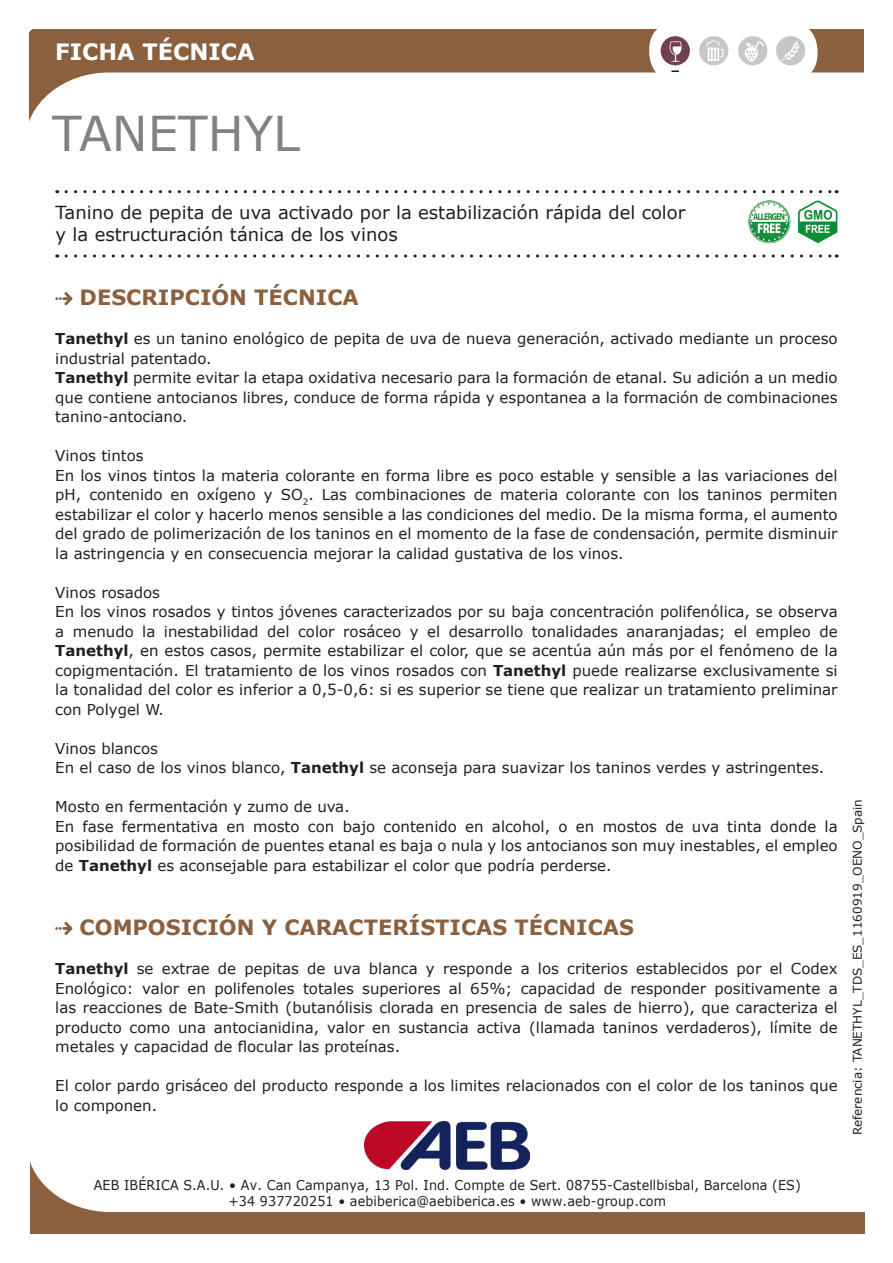
<style>
.page{position:relative;width:893px;height:1263px;background:#fff}
.page>*{position:absolute;margin:0;border:0;box-sizing:border-box;transform-origin:0 0}
.t1{font:48px "Verdana";color:#808285}
.t2{font:700 22.5px "Verdana";color:#fff}
.t3{font:700 21px "Verdana";color:#8b603e}
.t4{font:18px/21.6px "Verdana";color:#231f20}
.t5{font:15px/19.5px "Verdana";color:#231f20;text-align:justify}
.t6{font:13.5px/16.2px "Verdana";letter-spacing:.01em;color:#231f20;text-align:center;scale:.94 1}
.t7{font:12px "Verdana";color:#231f20}
.s1{font-weight:700}
</style>
<div class="page">
<svg style="left:30px;top:30px;width:833px;height:89px"></svg>
<svg style="left:66px;top:190px;width:771px;height:3px"></svg>
<svg style="left:66px;top:254px;width:771px;height:4px"></svg>
<svg style="left:649px;top:21px;width:167px;height:61px"></svg>
<div style="left:650px;top:22px;width:167px;height:60px;background:#fff;border-radius:28px"></div>
<svg style="left:671px;top:70px;width:8px;height:2px"></svg>
<div style="left:776px;top:36px;width:29px;height:29px;background:#c6c7c8;border-radius:50%"></div>
<svg style="left:780px;top:40px;width:20px;height:21px"></svg>
<div style="left:738px;top:36px;width:29px;height:29px;background:#c6c7c8;border-radius:50%"></div>
<div style="left:661px;top:36px;width:29px;height:29px;background:#724053;border-radius:50%"></div>
<div style="left:699px;top:36px;width:29px;height:29px;background:#c6c7c8;border-radius:50%"></div>
<svg style="left:706px;top:40px;width:17px;height:21px"></svg>
<svg style="left:670px;top:41px;width:12px;height:21px"></svg>
<svg style="left:745px;top:41px;width:19px;height:21px"></svg>
<img style="left:365px;top:1121px;width:164px;height:40px">
<svg style="left:30px;top:1161px;width:835px;height:72px"></svg>
<svg style="left:55px;top:292px;width:17px;height:13px"></svg>
<svg style="left:55px;top:922px;width:17px;height:13px"></svg>
<img style="left:749px;top:200px;width:89px;height:44px">
<h2 class="t2" style="left:55px;top:36px;width:201px">FICHA TÉCNICA</h2>
<p class="t1" style="left:52px;top:101px;width:249px">TANETHYL</p>
<p class="t4" style="left:56px;top:202px;width:631px">Tanino de pepita de uva activado por la estabilización rápida del color y la estructuración tánica de los vinos</p>
<p class="t3" style="left:80px;top:283px;width:281px">DESCRIPCIÓN TÉCNICA</p>
<p class="t5" style="left:55px;top:329px;width:784px"><span class="s1">Tanethyl</span> es un tanino enológico de pepita de uva de nueva generación, activado mediante un proceso industrial patentado.</p>
<p class="t5" style="left:55px;top:368px;width:784px"><span class="s1">Tanethyl</span> permite evitar la etapa oxidativa necesario para la formación de etanal. Su adición a un medio que contiene antocianos libres, conduce de forma rápida y espontanea a la formación de combinaciones tanino-antociano.</p>
<p class="t5" style="left:55px;top:446px;width:90px">Vinos tintos</p>
<p class="t5" style="left:55px;top:465px;width:784px">En los vinos tintos la materia colorante en forma libre es poco estable y sensible a las variaciones del pH, contenido en oxígeno y SO<sub>2</sub>. Las combinaciones de materia colorante con los taninos permiten estabilizar el color y hacerlo menos sensible a las condiciones del medio. De la misma forma, el aumento del grado de polimerización de los taninos en el momento de la fase de condensación, permite disminuir la astringencia y en consecuencia mejorar la calidad gustativa de los vinos.</p>
<p class="t5" style="left:55px;top:582px;width:106px">Vinos rosados</p>
<p class="t5" style="left:55px;top:602px;width:784px">En los vinos rosados y tintos jóvenes caracterizados por su baja concentración polifenólica, se observa a menudo la inestabilidad del color rosáceo y el desarrollo tonalidades anaranjadas; el empleo de <span class="s1">Tanethyl</span>, en estos casos, permite estabilizar el color, que se acentúa aún más por el fenómeno de la copigmentación. El tratamiento de los vinos rosados con <span class="s1">Tanethyl</span> puede realizarse exclusivamente si la tonalidad del color es inferior a 0,5-0,6: si es superior se tiene que realizar un tratamiento preliminar con Polygel W.</p>
<p class="t5" style="left:55px;top:738px;width:104px">Vinos blancos</p>
<p class="t5" style="left:55px;top:758px;width:771px">En el caso de los vinos blanco, <span class="s1">Tanethyl</span> se aconseja para suavizar los taninos verdes y astringentes.</p>
<p class="t5" style="left:55px;top:797px;width:296px">Mosto en fermentación y zumo de uva.</p>
<p class="t5" style="left:55px;top:816px;width:784px">En fase fermentativa en mosto con bajo contenido en alcohol, o en mostos de uva tinta donde la posibilidad de formación de puentes etanal es baja o nula y los antocianos son muy inestables, el empleo de <span class="s1">Tanethyl</span> es aconsejable para estabilizar el color que podría perderse.</p>
<p class="t3" style="left:80px;top:912px;width:556px">COMPOSICIÓN Y CARACTERÍSTICAS TÉCNICAS</p>
<p class="t5" style="left:55px;top:959px;width:784px"><span class="s1">Tanethyl</span> se extrae de pepitas de uva blanca y responde a los criterios establecidos por el Codex Enológico: valor en polifenoles totales superiores al 65%; capacidad de responder positivamente a las reacciones de Bate-Smith (butanólisis clorada en presencia de sales de hierro), que caracteriza el producto como una antocianidina, valor en sustancia activa (llamada taninos verdaderos), límite de metales y capacidad de flocular las proteínas.</p>
<p class="t5" style="left:55px;top:1076px;width:784px">El color pardo grisáceo del producto responde a los limites relacionados con el color de los taninos que lo componen.</p>
<p class="t7" style="left:849px;top:1135px;width:338px;rotate:-90deg">Referencia: TANETHYL_TDS_ES_1160919_OENO_Spain</p>
<p class="t6" style="left:94px;top:1177px;width:754px">AEB IBÉRICA S.A.U. • Av. Can Campanya, 13 Pol. Ind. Compte de Sert. 08755-Castellbisbal, Barcelona (ES) +34 937720251 • aebiberica@aebiberica.es • www.aeb-group.com</p>
</div>
